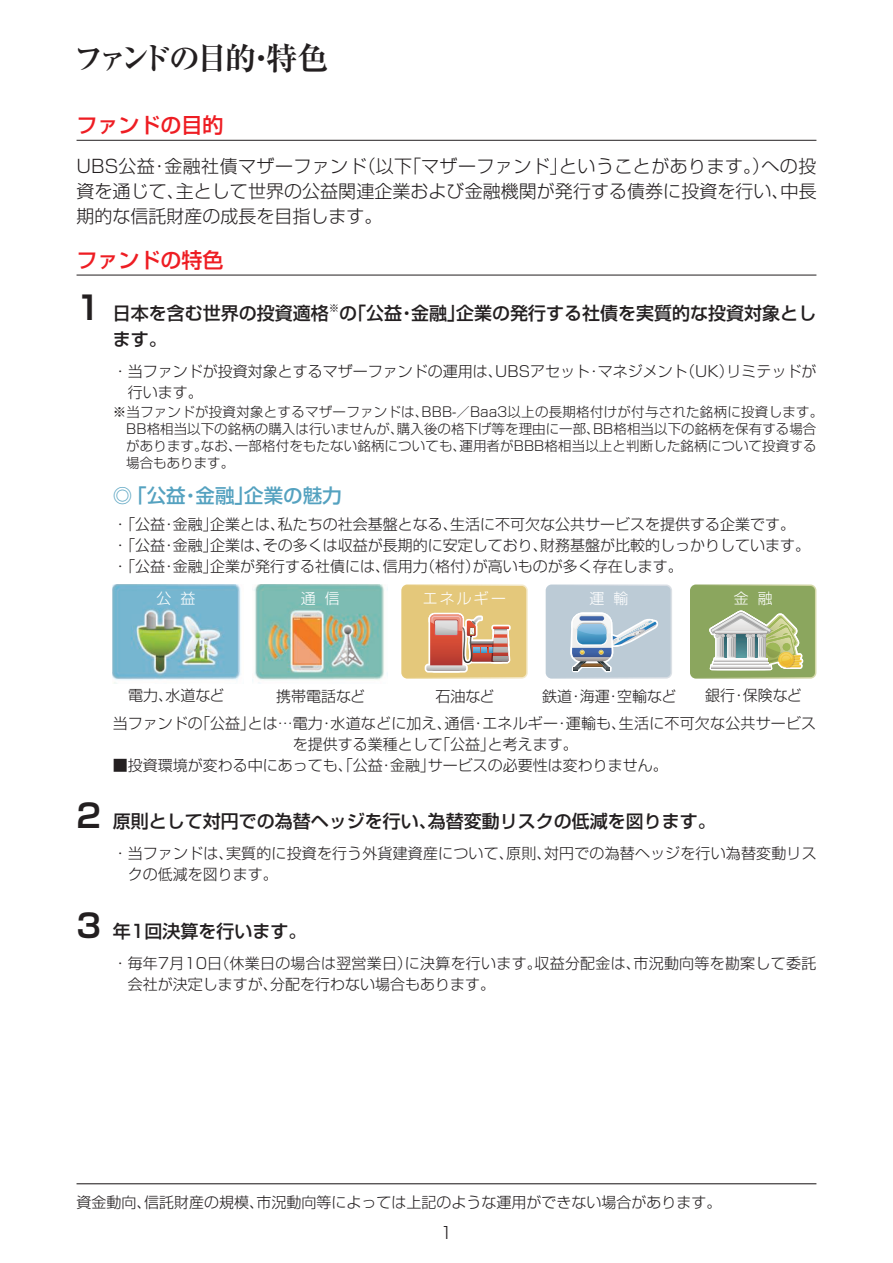
<style>
.page{position:relative;width:893px;height:1263px;background:#fff}
.page>*{position:absolute;margin:0;border:0;box-sizing:border-box;transform-origin:0 0}
.t1{font:700 31.5px "Ryumin Pro";letter-spacing:-.12em;color:#231f20}
.t2{font:500 21px "Shin Go Pro";color:#ee1d23}
.t3{font:500 19.5px "Shin Go Pro";color:#55a2c0}
.t4{font:300 18px/25.2px "Shin Go Pro";letter-spacing:.005em;color:#231f20;text-align:justify}
.t5{font:500 18px "Shin Go Pro";color:#231f20}
.t6{font:300 16.5px "Shin Go Pro";color:#231f20}
.t7{font:300 15px/21px "Shin Go Pro";color:#231f20}
.t8{font:300 14.85px "Shin Go Pro";letter-spacing:.15em;color:#fff}
.t9{font:300 13.5px/16.8px "Shin Go Pro";letter-spacing:.01em;color:#231f20}
.t10{font:500 10.5px "Shin Go Pro";color:#231f20}
.s1{font-family:"Shin Go Pro De";font-weight:700;font-size:32.4px}
</style>
<div class="page">
<hr style="left:77px;top:1183px;width:739px;height:1px;background:#231f20">
<hr style="left:77px;top:140px;width:739px;height:1px;background:#231f20">
<hr style="left:77px;top:275px;width:739px;height:1px;background:#231f20">
<img style="left:113px;top:584px;width:128px;height:100px">
<img style="left:254px;top:584px;width:134px;height:100px">
<svg style="left:401px;top:584px;width:127px;height:95px"></svg>
<svg style="left:690px;top:584px;width:126px;height:95px"></svg>
<svg style="left:546px;top:584px;width:126px;height:95px"></svg>
<h1 class="t1" style="left:73px;top:33px;width:257px">ファンドの目的・特色</h1>
<h2 class="t2" style="left:77px;top:108px;width:148px">ファンドの目的</h2>
<p class="t4" style="left:77px;top:151px;width:742px">UBS公益・金融社債マザーファンド（以下「マザーファンド」ということがあります。）への投資を通じて、主として世界の公益関連企業および金融機関が発行する債券に投資を行い、中長期的な信託財産の成長を目指します。</p>
<h2 class="t2" style="left:77px;top:243px;width:148px">ファンドの特色</h2>
<p class="t5" style="left:77px;top:299px;width:254px"><span class="s1">1</span> 日本を含む世界の投資適格</p>
<p class="t10" style="left:329px;top:299px;width:12px">※</p>
<p class="t5" style="left:339px;top:299px;width:479px">の「公益・金融」企業の発行する社債を実質的な投資対象とし</p>
<p class="t5" style="left:113px;top:324px;width:56px">ます。</p>
<p class="t7" style="left:128px;top:359px;width:690px;text-indent:-15px">・当ファンドが投資対象とするマザーファンドの運用は、UBSアセット・マネジメント（UK）リミテッドが行います。</p>
<p class="t9" style="left:126px;top:402px;width:698px;text-indent:-14px">※当ファンドが投資対象とするマザーファンドは、BBB-／Baa3以上の長期格付けが付与された銘柄に投資します。BB格相当以下の銘柄の購入は行いませんが、購入後の格下げ等を理由に一部、BB格相当以下の銘柄を保有する場合があります。なお、一部格付をもたない銘柄についても、運用者がBBB格相当以上と判断した銘柄について投資する場合もあります。</p>
<h3 class="t3" style="left:113px;top:479px;width:231px">◎「公益・金融」企業の魅力</h3>
<p class="t7" style="left:113px;top:512px;width:699px">・「公益・金融」企業とは、私たちの社会基盤となる、生活に不可欠な公共サービスを提供する企業です。・「公益・金融」企業は、その多くは収益が長期的に安定しており、財務基盤が比較的しっかりしています。・「公益・金融」企業が発行する社債には、信用力（格付）が高いものが多く存在します。</p>
<p class="t8" style="left:156px;top:586px;width:41px">公 益</p>
<p class="t8" style="left:301px;top:586px;width:41px">通 信</p>
<p class="t8" style="left:423px;top:586px;width:85px">エネルギー</p>
<p class="t8" style="left:589px;top:586px;width:41px">運 輸</p>
<p class="t8" style="left:734px;top:586px;width:41px">金 融</p>
<p class="t7" style="left:128px;top:683px;width:98px">電力、水道など</p>
<p class="t7" style="left:276px;top:684px;width:91px">携帯電話など</p>
<p class="t7" style="left:435px;top:684px;width:61px">石油など</p>
<p class="t7" style="left:542px;top:684px;width:136px">鉄道・海運・空輸など</p>
<p class="t7" style="left:705px;top:683px;width:98px">銀行・保険など</p>
<p class="t7" style="left:293px;top:711px;width:525px;text-indent:-180px">当ファンドの「公益」とは…電力・水道などに加え、通信・エネルギー・運輸も、生活に不可欠な公共サービスを提供する業種として「公益」と考えます。</p>
<p class="t7" style="left:113px;top:753px;width:557px">■投資環境が変わる中にあっても、「公益・金融」サービスの必要性は変わりません。</p>
<p class="t5" style="left:77px;top:806px;width:641px"><span class="s1">2</span> 原則として対円での為替ヘッジを行い、為替変動リスクの低減を図ります。</p>
<p class="t7" style="left:128px;top:841px;width:690px;text-indent:-15px">・当ファンドは、実質的に投資を行う外貨建資産について、原則、対円での為替ヘッジを行い為替変動リスクの低減を図ります。</p>
<p class="t5" style="left:77px;top:916px;width:231px"><span class="s1">3</span> 年1回決算を行います。</p>
<p class="t7" style="left:128px;top:951px;width:690px;text-indent:-15px">・毎年7月10日（休業日の場合は翌営業日）に決算を行います。収益分配金は、市況動向等を勘案して委託会社が決定しますが、分配を行わない場合もあります。</p>
<p class="t7" style="left:77px;top:1190px;width:646px">資金動向、信託財産の規模、市況動向等によっては上記のような運用ができない場合があります。</p>
<p class="t6" style="left:440px;top:1219px;width:14px">1</p>
</div>
